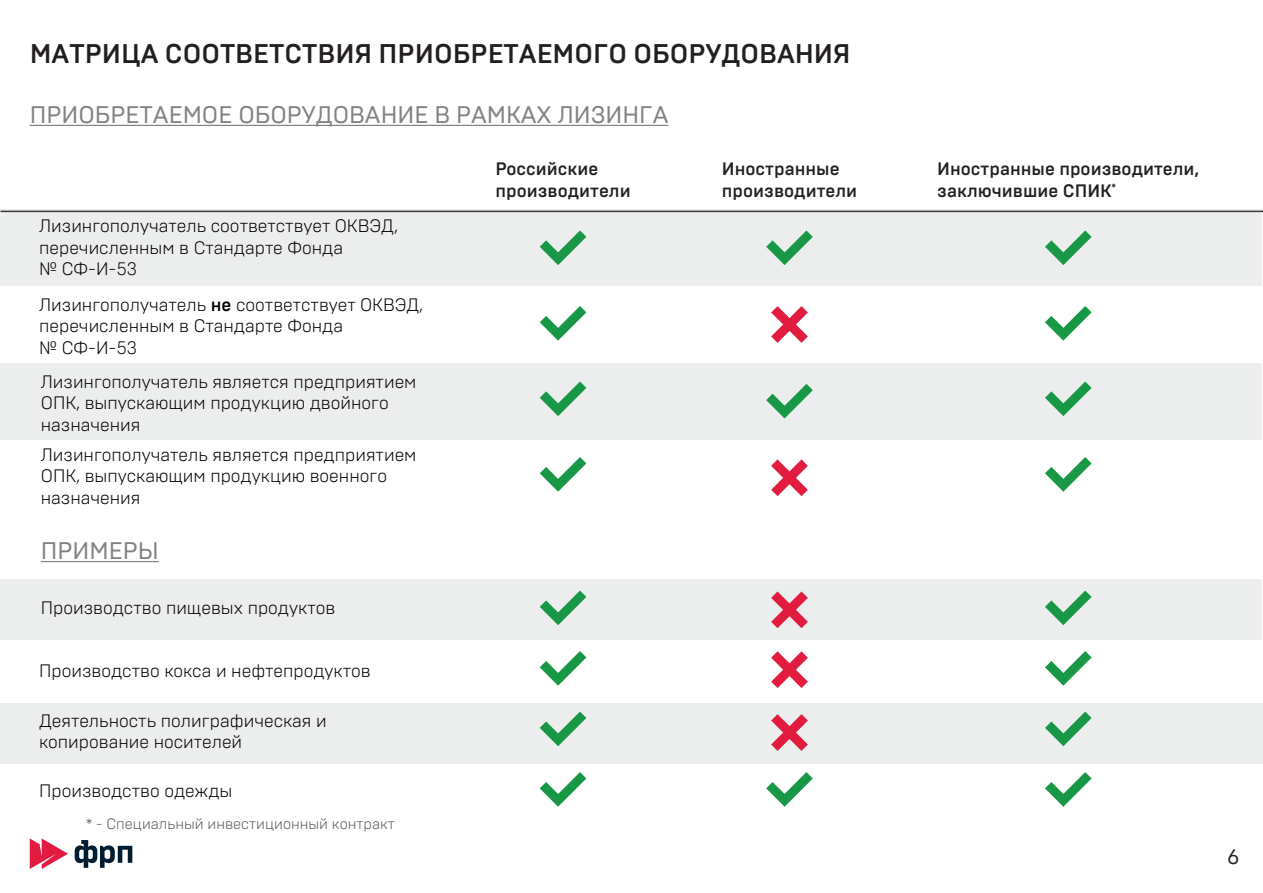
<style>
.page{position:relative;width:1263px;height:893px;background:#fff}
.page>*{position:absolute;margin:0;border:0;box-sizing:border-box;transform-origin:0 0}
.t1{font:500 27px "Brutal Type";color:#231f20}
.t2{font:24px "Brutal Type";color:#808285}
.t3{font:21px "Brutal Type";color:#231f20}
.t4{font:300 18px/21.6px "Brutal Type";color:#000001}
.t5{font:500 18px/21.6px "Brutal Type";color:#231f20}
.t6{font:300 15px "Brutal Type";color:#57585a}
.s1{font-weight:500}
</style>
<div class="page">
<div style="left:0;top:703px;width:1263px;height:60px;background:#eceded"></div>
<div style="left:0;top:579px;width:1262px;height:61px;background:#eceded"></div>
<svg style="left:30px;top:838px;width:38px;height:31px"></svg>
<svg style="left:75px;top:840px;width:57px;height:28px"></svg>
<hr style="left:1px;top:211px;width:1262px;height:1px;background:#000001">
<div style="left:0;top:210px;width:1262px;height:76px;background:#eceded"></div>
<div style="left:0;top:363px;width:1262px;height:77px;background:#eceded"></div>
<svg style="left:771px;top:306px;width:37px;height:37px"></svg>
<svg style="left:771px;top:459px;width:37px;height:37px"></svg>
<svg style="left:771px;top:591px;width:37px;height:37px"></svg>
<svg style="left:771px;top:651px;width:37px;height:37px"></svg>
<svg style="left:771px;top:714px;width:37px;height:37px"></svg>
<svg style="left:540px;top:230px;width:46px;height:35px"></svg>
<svg style="left:540px;top:306px;width:46px;height:35px"></svg>
<svg style="left:540px;top:381px;width:46px;height:35px"></svg>
<svg style="left:540px;top:457px;width:46px;height:35px"></svg>
<svg style="left:540px;top:590px;width:46px;height:35px"></svg>
<svg style="left:540px;top:651px;width:46px;height:35px"></svg>
<svg style="left:540px;top:711px;width:46px;height:35px"></svg>
<svg style="left:540px;top:772px;width:46px;height:35px"></svg>
<svg style="left:766px;top:230px;width:47px;height:35px"></svg>
<svg style="left:766px;top:384px;width:47px;height:34px"></svg>
<svg style="left:766px;top:772px;width:47px;height:35px"></svg>
<svg style="left:1045px;top:230px;width:46px;height:35px"></svg>
<svg style="left:1045px;top:306px;width:46px;height:35px"></svg>
<svg style="left:1045px;top:381px;width:46px;height:35px"></svg>
<svg style="left:1045px;top:457px;width:46px;height:35px"></svg>
<svg style="left:1045px;top:590px;width:46px;height:35px"></svg>
<svg style="left:1045px;top:651px;width:46px;height:35px"></svg>
<svg style="left:1045px;top:711px;width:46px;height:35px"></svg>
<svg style="left:1045px;top:772px;width:46px;height:35px"></svg>
<hr style="left:30px;top:125px;width:638px;height:1px;background:#808285">
<hr style="left:41px;top:561px;width:118px;height:1px;background:#808285">
<h1 class="t1" style="left:30px;top:38px;width:822px">МАТРИЦА СООТВЕТСТВИЯ ПРИОБРЕТАЕМОГО ОБОРУДОВАНИЯ</h1>
<h2 class="t2" style="left:30px;top:100px;width:640px">ПРИОБРЕТАЕМОЕ ОБОРУДОВАНИЕ В РАМКАХ ЛИЗИНГА</h2>
<p class="t4" style="left:39px;top:215px;width:360px">Лизингополучатель соответствует ОКВЭД, перечисленным в Стандарте Фонда<br>№ СФ-И-53</p>
<p class="t4" style="left:39px;top:293px;width:386px">Лизингополучатель <span class="s1">не</span> соответствует ОКВЭД, перечисленным в Стандарте Фонда<br>№ СФ-И-53</p>
<p class="t4" style="left:41px;top:370px;width:377px">Лизингополучатель является предприятием<br>ОПК, выпускающим продукцию двойного назначения</p>
<p class="t4" style="left:41px;top:444px;width:377px">Лизингополучатель является предприятием<br>ОПК, выпускающим продукцию военного назначения</p>
<h2 class="t2" style="left:41px;top:536px;width:119px">ПРИМЕРЫ</h2>
<p class="t4" style="left:41px;top:596px;width:296px">Производство пищевых продуктов</p>
<p class="t4" style="left:39px;top:659px;width:333px">Производство кокса и нефтепродуктов</p>
<p class="t4" style="left:39px;top:710px;width:289px">Деятельность полиграфическая и копирование носителей</p>
<p class="t4" style="left:39px;top:780px;width:195px">Производство одежды</p>
<p class="t6" style="left:86px;top:815px;width:310px">* - Специальный инвестиционный контракт</p>
<p class="t5" style="left:495px;top:158px;width:137px">Российские производители</p>
<p class="t5" style="left:722px;top:158px;width:137px">Иностранные производители</p>
<p class="t5" style="left:937px;top:158px;width:264px">Иностранные производители, заключившие СПИК<sup>*</sup></p>
<p class="t3" style="left:1227px;top:844px;width:14px">6</p>
</div>
